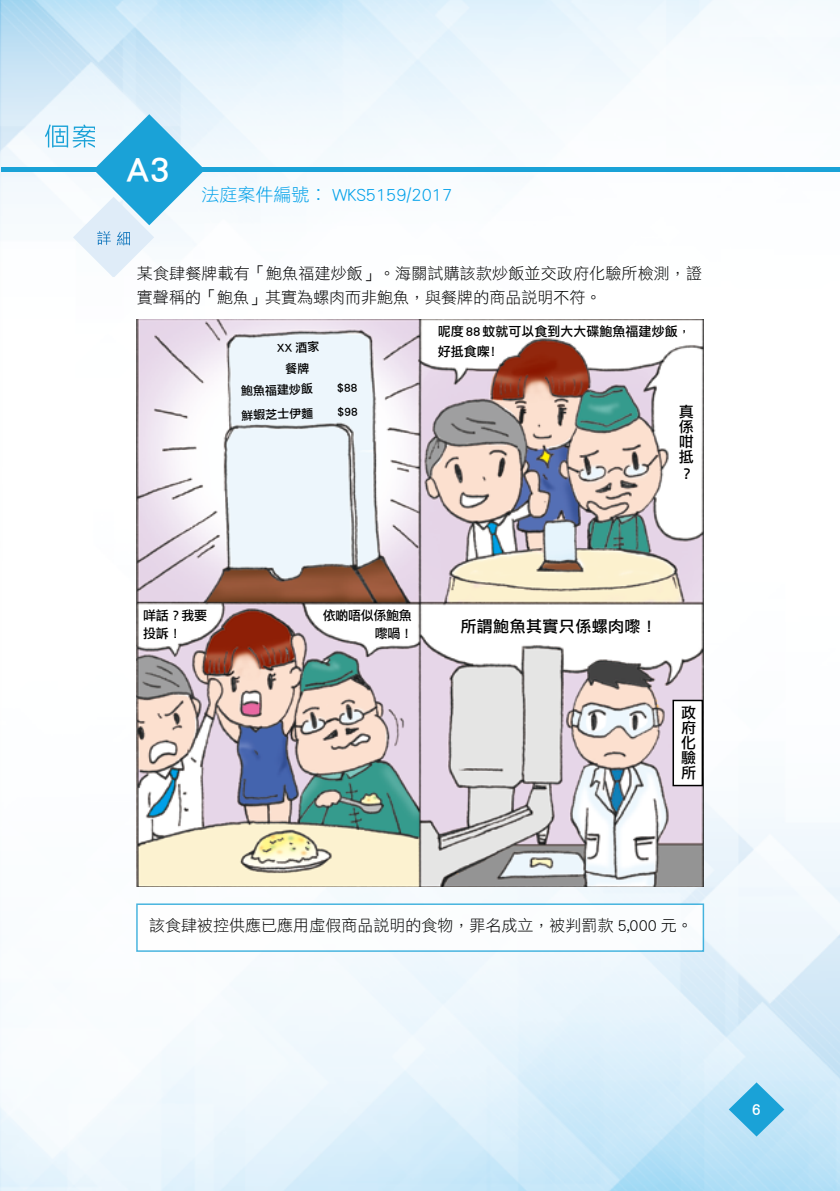
<style>
.page{position:relative;width:840px;height:1191px;background:#fff}
.page>*{position:absolute;margin:0;border:0;box-sizing:border-box;transform-origin:0 0}
.t1{font:36px "DF Li Hei Std W5";color:#fff}
.t2{font:18px "DF Li Hei Std W3";color:#00a0e9}
.t3{font:16px/24px "DF Li Hei Std W3";color:#000}
.t4{font:16px "DF Li Hei Std W5";letter-spacing:.025em;color:#000}
.t5{font:16px "DF Li Hei Std W5";color:#fff}
.t6{font:15px/15px "DF Li Hei Std W5";color:#000;text-align:justify}
.t7{font:13px/20px "DF Li Hei Std W5";color:#000}
.t8{font:13px/18px "DF Li Hei Std W5";letter-spacing:-.025em;color:#000;text-align:right}
.t9{font:12px "DF Li Hei Std W5";color:#000}
</style>
<div class="page">
<img style="left:0;top:0;width:839px;height:1191px">
<svg style="left:728px;top:1082px;width:55px;height:54px;background:#6fc4e7"></svg>
<hr style="left:1px;top:168px;width:838px;height:4px;background:#1aa2d7">
<svg style="left:45px;top:114px;width:160px;height:163px"></svg>
<img style="left:136px;top:319px;width:567px;height:567px">
<div style="left:673px;top:700px;width:29px;height:85px;background:#fff"></div>
<div style="left:672px;top:699px;width:30px;height:87px;border:2px solid #000"></div>
<div style="left:137px;top:904px;width:566px;height:47px;background:#fff"></div>
<div style="left:136px;top:903px;width:567px;height:48px;border:2px solid #fff"></div>
<svg style="left:337px;top:383px;width:20px;height:10px"></svg>
<svg style="left:338px;top:407px;width:19px;height:10px"></svg>
<svg style="left:285px;top:362px;width:24px;height:12px"></svg>
<p class="t1" style="left:126px;top:149px;width:45px">A3</p>
<p class="t2" style="left:201px;top:185px;width:252px">法庭案件編號︰ WKS5159/2017</p>
<p class="t3" style="left:137px;top:261px;width:566px">某食肆餐牌載有「鮑魚福建炒飯」。海關試購該款炒飯並交政府化驗所檢測，證實聲稱的「鮑魚」其實為螺肉而非鮑魚，與餐牌的商品說明不符。</p>
<p class="t9" style="left:277px;top:341px;width:44px;rotate:-2deg">XX 酒家</p>
<p class="t9" style="left:240px;top:384px;width:73px;rotate:-2deg">鮑魚福建炒飯</p>
<p class="t9" style="left:241px;top:409px;width:73px;rotate:-2deg">鮮蝦芝士伊麵</p>
<p class="t7" style="left:437px;top:321px;width:254px">呢度88蚊就可以食到大大碟鮑魚福建炒飯，好抵食㗎﹗</p>
<p class="t6" style="left:678px;top:404px;width:16px">真係咁抵</p>
<p class="t6" style="left:678px;top:466px;width:13px">？</p>
<p class="t7" style="left:143px;top:605px;width:65px">咩話？我要</p>
<p class="t7" style="left:143px;top:623px;width:40px">投訴！</p>
<p class="t8" style="left:322px;top:606px;width:92px">依啲唔似係鮑魚嚟喎！</p>
<p class="t4" style="left:460px;top:618px;width:198px">所謂鮑魚其實只係螺肉嚟！</p>
<p class="t6" style="left:680px;top:704px;width:16px">政府化驗所</p>
<p class="t3" style="left:149px;top:913px;width:545px">該食肆被控供應已應用虛假商品說明的食物，罪名成立，被判罰款 5,000 元。</p>
<p class="t5" style="left:751px;top:1100px;width:11px">6</p>
</div>
